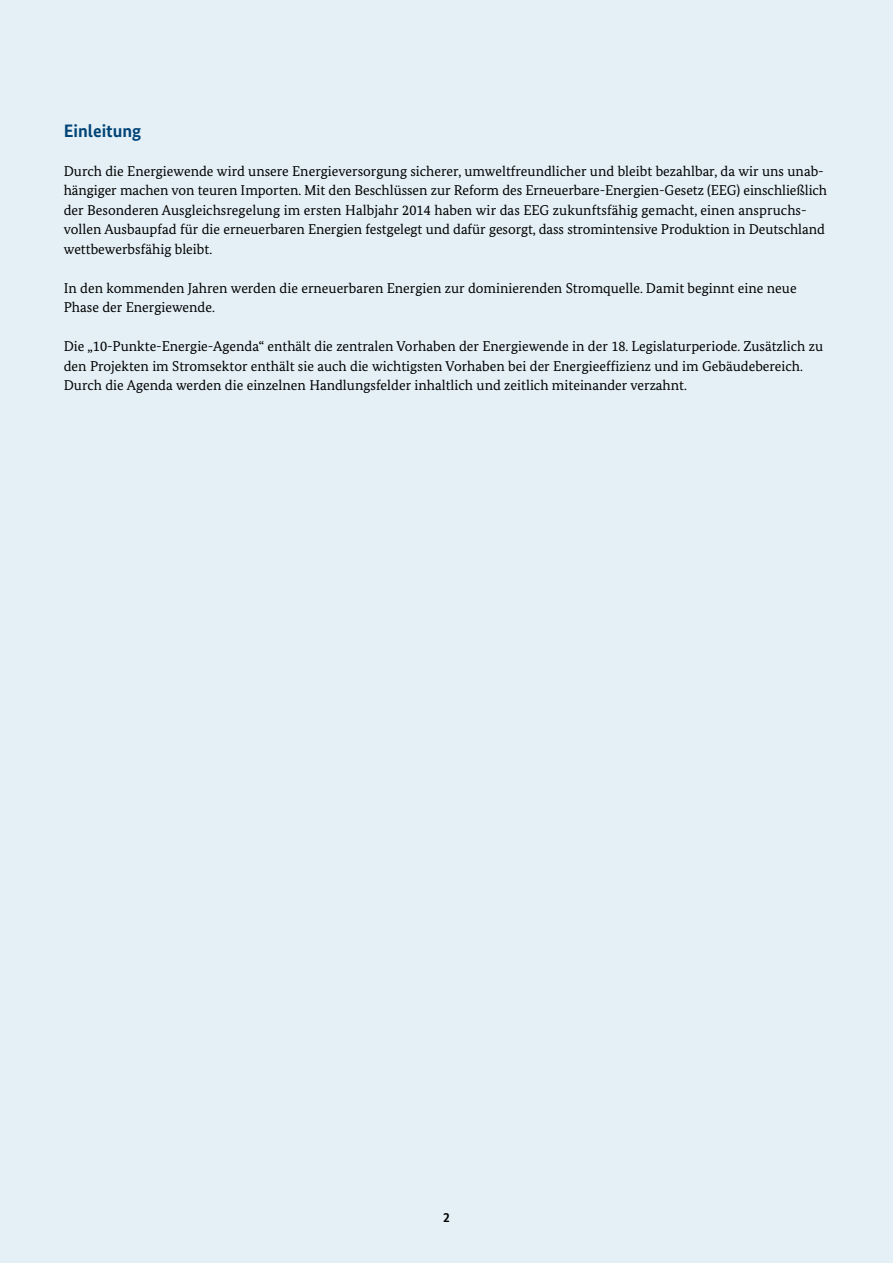
<style>
.page{position:relative;width:893px;height:1263px;background:#e4f0f6}
.page>*{position:absolute;margin:0;border:0;box-sizing:border-box;transform-origin:0 0}
.t1{font:700 18px "Bundes Sans";color:#004376}
.t2{font:14.25px/19.5px "Bundes Serif";color:#000}
.t3{font:700 13.5px "Bundes Sans";color:#000}
</style>
<div class="page">
<h2 class="t1" style="left:64px;top:119px;width:79px">Einleitung</h2>
<p class="t2" style="left:64px;top:161px;width:765px">Durch die Energiewende wird unsere Energieversorgung sicherer, umweltfreundlicher und bleibt bezahlbar, da wir uns unab&shy;hängiger machen von teuren Importen. Mit den Beschlüssen zur Reform des Erneuerbare-Energien-Gesetz (EEG) einschließlich der Besonderen Ausgleichsregelung im ersten Halbjahr 2014 haben wir das EEG zukunftsfähig gemacht, einen anspruchs&shy;vollen Ausbaupfad für die erneuerbaren Energien festgelegt und dafür gesorgt, dass stromintensive Produktion in Deutschland wettbewerbsfähig bleibt.</p>
<p class="t2" style="left:64px;top:278px;width:734px">In den kommenden Jahren werden die erneuerbaren Energien zur dominierenden Stromquelle. Damit beginnt eine neue<br>Phase der Energiewende.</p>
<p class="t2" style="left:64px;top:336px;width:761px">Die „10-Punkte-Energie-Agenda“ enthält die zentralen Vorhaben der Energiewende in der 18. Legislaturperiode. Zusätzlich zu den Projekten im Stromsektor enthält sie auch die wichtigsten Vorhaben bei der Energieeffizienz und im Gebäudebereich.<br>Durch die Agenda werden die einzelnen Handlungsfelder inhaltlich und zeitlich miteinander verzahnt.</p>
<p class="t3" style="left:443px;top:1209px;width:8px">2</p>
</div>
